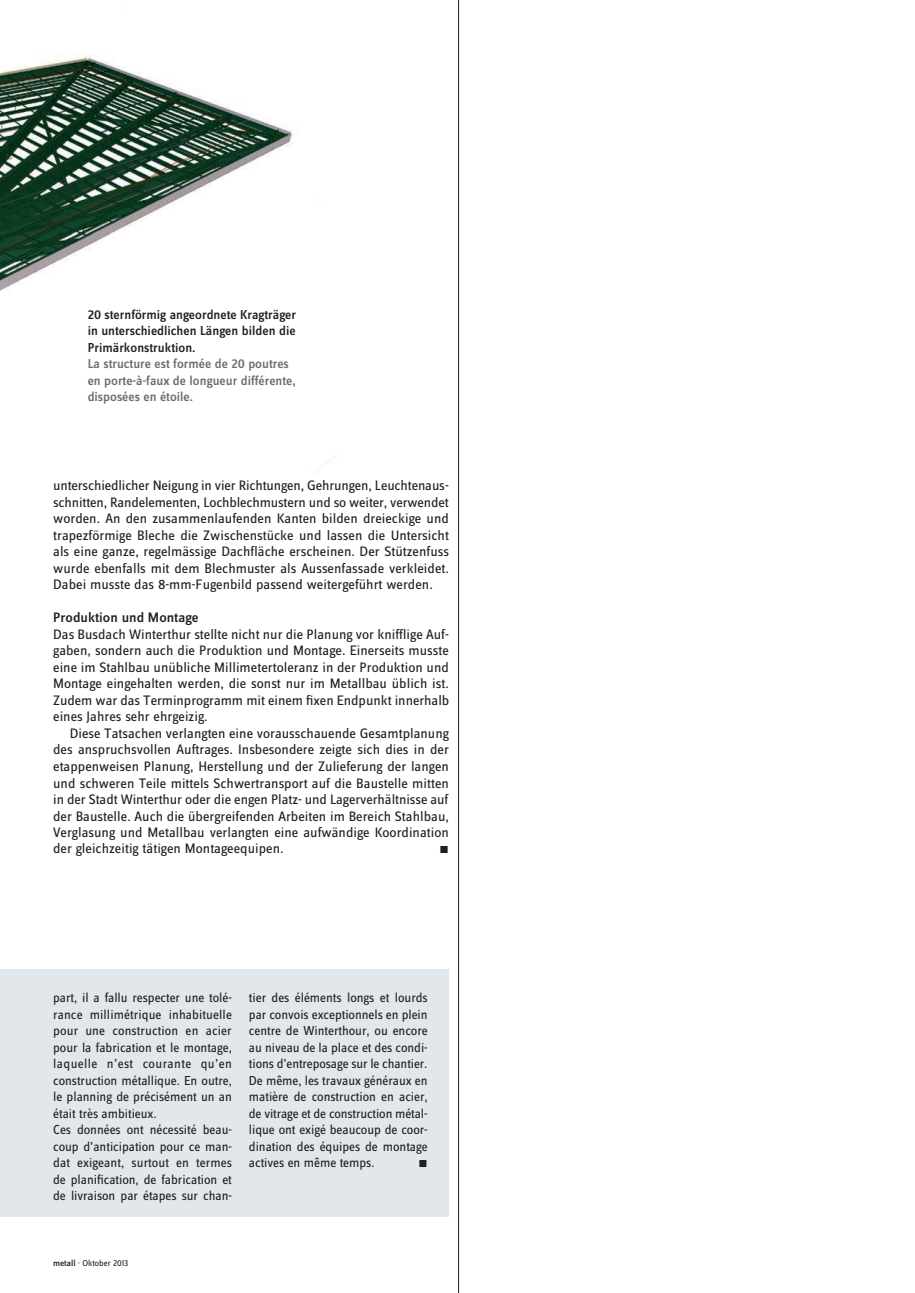
<style>
.page{position:relative;width:915px;height:1293px;background:#fff}
.page>*{position:absolute;margin:0;border:0;box-sizing:border-box;transform-origin:0 0}
.DE_Grundtext_ohne_EZ{font:14.25px/16.5px "Zine Sans Dis";color:#231f20;text-align:justify}
.DE_Grundtext_EZ{font:14.25px/16.5px "Zine Sans Dis";color:#231f20;text-align:justify}
.DE_Grundtext_ohne_EZ-2{font:500 14.25px "Zine Sans Dis";color:#231f20}
.FR_Grundtext_ohne_EZ{font:13.5px/16.5px "Zine Sans Dis";letter-spacing:-.005em;color:#231f20;text-align:justify}
.t1{font:500 13.5px/16.5px "Zine Sans Dis";color:#231f20;text-align:justify}
.t2{font:500 13.5px/16.5px "Zine Sans Dis";color:#6c6d70}
.DE_Grundtext_EZ-2{font:10.5px "Zine Sans Dis Regular Roman Exp";color:#231f20}
.FR_Grundtext_ohne_EZ-2{font:10.5px "Zine Sans Dis Regular Roman Exp";color:#231f20}
.t3{font:9px "Zine Sans Dis";color:#231f20}
.s1{font-weight:500}
</style>
<div class="page">
<img style="left:0;top:54px;width:335px;height:404px">
<div style="left:0;top:969px;width:449px;height:247px;background:#e1e7ea"></div>
<hr style="left:458px;top:0;width:1px;height:1293px;background:#231f20">
<p class="t1" style="left:88px;top:307px;width:210px">20 sternförmig angeordnete Kragträger in unterschiedlichen Längen bilden die Primärkonstruktion.</p>
<p class="t2" style="left:88px;top:356px;width:209px">La structure est formée de 20 poutres en porte-à-faux de longueur différente, disposées en étoile.</p>
<p class="DE_Grundtext_ohne_EZ" style="left:53px;top:478px;width:397px">unterschiedlicher Neigung in vier Richtungen, Gehrungen, Leuchtenaus&shy;schnitten, Randelementen, Lochblechmustern und so weiter, verwendet worden. An den zusammenlaufenden Kanten bilden dreieckige und trapezförmige Bleche die Zwischenstücke und lassen die Untersicht als eine ganze, regelmässige Dachfläche erscheinen. Der Stützenfuss wurde ebenfalls mit dem Blechmuster als Aussenfassade verkleidet.<br>Dabei musste das 8-mm-Fugenbild passend weitergeführt werden.</p>
<p class="DE_Grundtext_ohne_EZ-2" style="left:53px;top:610px;width:147px">Produktion und Montage</p>
<p class="DE_Grundtext_ohne_EZ" style="left:53px;top:626px;width:397px">Das Busdach Winterthur stellte nicht nur die Planung vor knifflige Auf&shy;gaben, sondern auch die Produktion und Montage. Einerseits musste eine im Stahlbau unübliche Millimetertoleranz in der Produktion und Montage eingehalten werden, die sonst nur im Metallbau üblich ist.<br>Zudem war das Terminprogramm mit einem fixen Endpunkt innerhalb eines Jahres sehr ehrgeizig.</p>
<p class="DE_Grundtext_EZ" style="left:53px;top:725px;width:397px;text-indent:16px">Diese Tatsachen verlangten eine vorausschauende Gesamtplanung des anspruchsvollen Auftrages. Insbesondere zeigte sich dies in der etappenweisen Planung, Herstellung und der Zulieferung der langen und schweren Teile mittels Schwertransport auf die Baustelle mitten in der Stadt Winterthur oder die engen Platz- und Lagerverhältnisse auf der Baustelle. Auch die übergreifenden Arbeiten im Bereich Stahlbau, Verglasung und Metallbau verlangten eine aufwändige Koordination der gleichzeitig tätigen Montageequipen.</p>
<p class="DE_Grundtext_EZ-2" style="left:439px;top:845px;width:11px">m</p>
<p class="FR_Grundtext_ohne_EZ" style="left:53px;top:990px;width:180px">part, il a fallu respecter une tolé&shy;rance millimétrique inhabituelle pour une construction en acier pour la fabrication et le montage, laquelle n’est courante qu’en construction métallique. En outre, le planning de précisément un an était très ambitieux.</p>
<p class="FR_Grundtext_ohne_EZ" style="left:53px;top:1122px;width:180px">Ces données ont nécessité beau&shy;coup d’anticipation pour ce man&shy;dat exigeant, surtout en termes de planification, de fabrication et de livraison par étapes sur chan-</p>
<p class="FR_Grundtext_ohne_EZ" style="left:249px;top:990px;width:180px">tier des éléments longs et lourds par convois exceptionnels en plein centre de Winterthour, ou encore au niveau de la place et des condi&shy;tions d’entreposage sur le chantier.<br>De même, les travaux généraux en matière de construction en acier, de vitrage et de construction métal&shy;lique ont exigé beaucoup de coor&shy;dination des équipes de montage actives en même temps.</p>
<p class="FR_Grundtext_ohne_EZ-2" style="left:418px;top:1158px;width:11px">m</p>
<p class="t3" style="left:53px;top:1259px;width:76px"><span class="s1">metall</span> · Oktober 2013</p>
</div>
